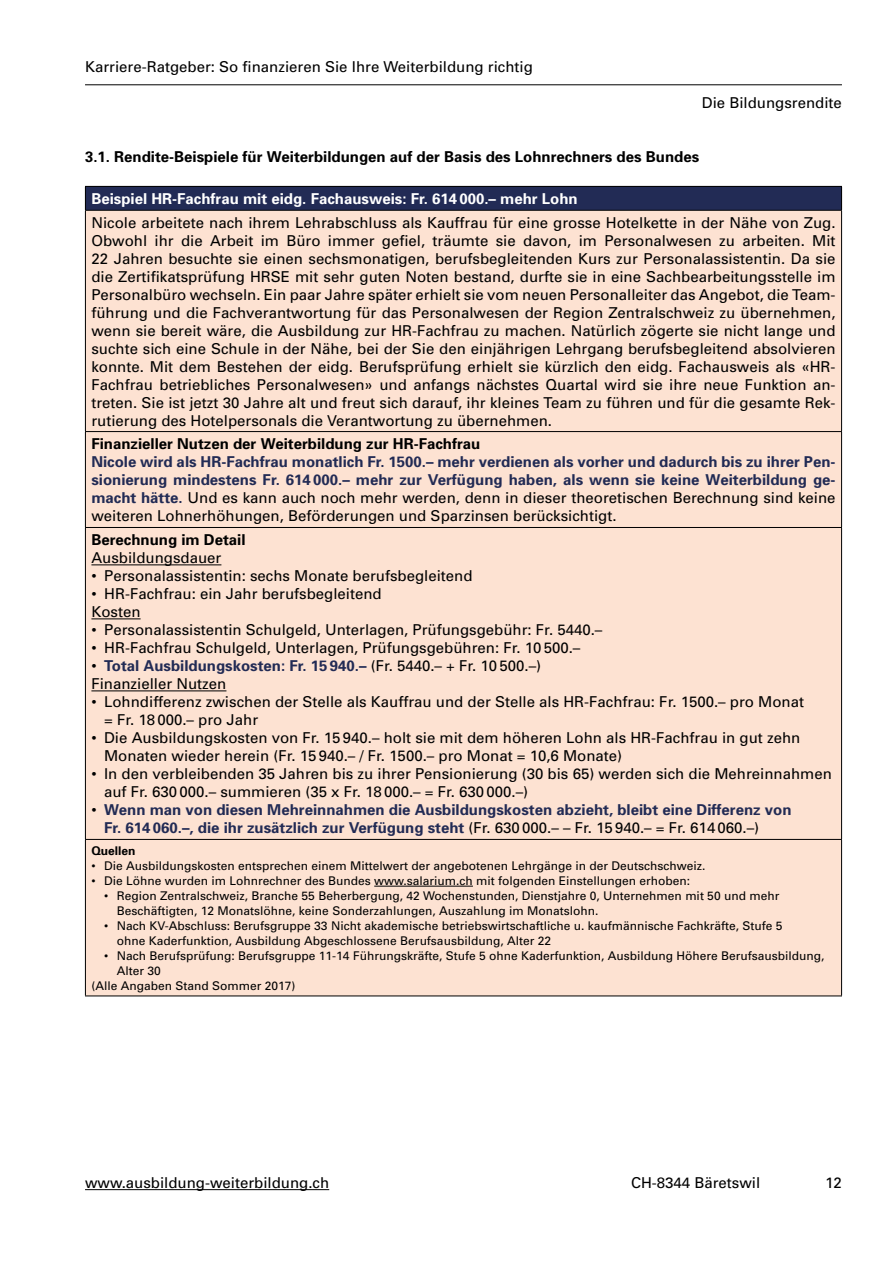
<style>
.page{position:relative;width:893px;height:1263px;background:#fff}
.page>*{position:absolute;margin:0;border:0;box-sizing:border-box;transform-origin:0 0}
.t1{font:15px/18px "Univers";color:#000}
.t2{font:700 15px/18px "Univers";color:#222b55;text-align:justify}
.t3{font:700 15px "Univers";color:#000}
.t4{font:700 15px "Univers";color:#fff}
.t5{font:12px/15px "Univers";color:#000}
.t6{font:700 12px "Univers";color:#000}
.s1{font-weight:400;color:#000}
.s2{font-weight:700;color:#222b55}
</style>
<div class="page">
<hr style="left:85px;top:84px;width:757px;height:1px;background:#000">
<hr style="left:85px;top:1189px;width:244px;height:1px;background:#000">
<div style="left:85px;top:186px;width:757px;height:24px;background:#222b55"></div>
<div style="left:86px;top:211px;width:755px;height:784px;background:#fde2d2"></div>
<hr style="left:85px;top:186px;width:757px;height:1px;background:#000">
<svg style="left:85px;top:187px;width:1px;height:23px"></svg>
<hr style="left:85px;top:210px;width:757px;height:1px;background:#000">
<hr style="left:85px;top:211px;width:1px;height:220px;background:#000">
<hr style="left:85px;top:431px;width:757px;height:1px;background:#000">
<hr style="left:85px;top:432px;width:1px;height:95px;background:#000">
<hr style="left:85px;top:527px;width:757px;height:1px;background:#000">
<hr style="left:85px;top:528px;width:1px;height:311px;background:#000">
<hr style="left:85px;top:839px;width:757px;height:1px;background:#000">
<hr style="left:85px;top:840px;width:1px;height:155px;background:#000">
<hr style="left:85px;top:995px;width:757px;height:1px;background:#000">
<svg style="left:841px;top:187px;width:1px;height:23px"></svg>
<hr style="left:841px;top:211px;width:1px;height:220px;background:#000">
<hr style="left:841px;top:432px;width:1px;height:95px;background:#000">
<hr style="left:841px;top:528px;width:1px;height:311px;background:#000">
<hr style="left:841px;top:840px;width:1px;height:155px;background:#000">
<hr style="left:91px;top:564px;width:130px;height:1px;background:#000">
<hr style="left:91px;top:618px;width:50px;height:1px;background:#000">
<hr style="left:91px;top:690px;width:135px;height:1px;background:#000">
<hr style="left:374px;top:886px;width:99px;height:1px;background:#000">
<p class="t1" style="left:85px;top:58px;width:449px">Karriere-Ratgeber: So finanzieren Sie Ihre Weiterbildung richtig</p>
<p class="t1" style="left:702px;top:94px;width:142px">Die Bildungsrendite</p>
<p class="t3" style="left:85px;top:148px;width:616px">3.1. Rendite-Beispiele für Weiterbildungen auf der Basis des Lohnrechners des Bundes</p>
<p class="t4" style="left:91px;top:190px;width:488px">Beispiel HR-Fachfrau mit eidg. Fachausweis: Fr. 614 000.– mehr Lohn</p>
<p class="t1" style="left:91px;top:213px;width:746px;text-align:justify">Nicole arbeitete nach ihrem Lehrabschluss als Kauffrau für eine grosse Hotelkette in der Nähe von Zug.<br>Obwohl ihr die Arbeit im Büro immer gefiel, träumte sie davon, im Personalwesen zu arbeiten. Mit 22 Jahren besuchte sie einen sechsmonatigen, berufsbegleitenden Kurs zur Personalassistentin. Da sie die Zertifikatsprüfung HRSE mit sehr guten Noten bestand, durfte sie in eine Sachbearbeitungsstelle im Personalbüro wechseln. Ein paar Jahre später erhielt sie vom neuen Personalleiter das Angebot, die Team&shy;führung und die Fachverantwortung für das Personalwesen der Region Zentralschweiz zu übernehmen, wenn sie bereit wäre, die Ausbildung zur HR-Fachfrau zu machen. Natürlich zögerte sie nicht lange und suchte sich eine Schule in der Nähe, bei der Sie den einjährigen Lehrgang berufsbegleitend absolvieren konnte. Mit dem Bestehen der eidg. Berufsprüfung erhielt sie kürzlich den eidg. Fachausweis als «HR-Fachfrau betriebliches Personalwesen» und anfangs nächstes Quartal wird sie ihre neue Funktion an&shy;treten. Sie ist jetzt 30 Jahre alt und freut sich darauf, ihr kleines Team zu führen und für die gesamte Rek&shy;rutierung des Hotelpersonals die Verantwortung zu übernehmen.</p>
<p class="t3" style="left:91px;top:435px;width:390px">Finanzieller Nutzen der Weiterbildung zur HR-Fachfrau</p>
<p class="t2" style="left:91px;top:453px;width:746px">Nicole wird als HR-Fachfrau monatlich Fr. 1500.– mehr verdienen als vorher und dadurch bis zu ihrer Pen&shy;sionierung mindestens Fr. 614 000.– mehr zur Verfügung haben, als wenn sie keine Weiterbildung ge&shy;macht hätte. <span class="s1">Und es kann auch noch mehr werden, denn in dieser theoretischen Berechnung sind keine weiteren Lohnerhöhungen, Beförderungen und Sparzinsen berücksichtigt.</span></p>
<p class="t3" style="left:91px;top:531px;width:156px">Berechnung im Detail</p>
<p class="t1" style="left:91px;top:549px;width:132px">Ausbildungsdauer</p>
<p class="t1" style="left:91px;top:567px;width:383px">• Personalassistentin: sechs Monate berufsbegleitend</p>
<p class="t1" style="left:91px;top:585px;width:292px">• HR-Fachfrau: ein Jahr berufsbegleitend<br>Kosten</p>
<p class="t1" style="left:91px;top:621px;width:512px">• Personalassistentin Schulgeld, Unterlagen, Prüfungsgebühr: Fr. 5440.–</p>
<p class="t1" style="left:91px;top:639px;width:490px">• HR-Fachfrau Schulgeld, Unterlagen, Prüfungsgebühren: Fr. 10 500.–</p>
<p class="t1" style="left:91px;top:657px;width:451px">• <span class="s2">Total Ausbildungskosten: Fr. 15 940.–</span> (Fr. 5440.– + Fr. 10 500.–)<br>Finanzieller Nutzen</p>
<p class="t1" style="left:104px;top:693px;width:701px;text-indent:-13px">• Lohndifferenz zwischen der Stelle als Kauffrau und der Stelle als HR-Fachfrau: Fr. 1500.– pro Monat = Fr. 18 000.– pro Jahr</p>
<p class="t1" style="left:104px;top:729px;width:698px;text-indent:-13px">• Die Ausbildungskosten von Fr. 15 940.– holt sie mit dem höheren Lohn als HR-Fachfrau in gut zehn<br>Monaten wieder herein (Fr. 15 940.– / Fr. 1500.– pro Monat = 10,6 Monate)</p>
<p class="t1" style="left:104px;top:765px;width:729px;text-indent:-13px">• In den verbleibenden 35 Jahren bis zu ihrer Pensionierung (30 bis 65) werden sich die Mehreinnahmen auf Fr. 630 000.– summieren (35 x Fr. 18 000.– = Fr. 630 000.–)</p>
<p class="t2" style="left:104px;top:801px;width:689px;text-indent:-13px"><span class="s1">•</span> Wenn man von diesen Mehreinnahmen die Ausbildungskosten abzieht, bleibt eine Differenz von<br>Fr. 614 060.–, die ihr zusätzlich zur Verfügung steht <span class="s1">(Fr. 630 000.– – Fr. 15 940.– = Fr. 614 060.–)</span></p>
<p class="t6" style="left:91px;top:843px;width:46px">Quellen</p>
<p class="t5" style="left:91px;top:858px;width:616px">• Die Ausbildungskosten entsprechen einem Mittelwert der angebotenen Lehrgänge in der Deutschschweiz.</p>
<p class="t5" style="left:91px;top:873px;width:600px">• Die Löhne wurden im Lohnrechner des Bundes www.salarium.ch mit folgenden Einstellungen erhoben:</p>
<p class="t5" style="left:117px;top:888px;width:664px;text-indent:-13px">• Region Zentralschweiz, Branche 55 Beherbergung, 42 Wochenstunden, Dienstjahre 0, Unternehmen mit 50 und mehr<br>Beschäftigten, 12 Monatslöhne, keine Sonderzahlungen, Auszahlung im Monatslohn.</p>
<p class="t5" style="left:117px;top:918px;width:667px;text-indent:-13px">• Nach KV-Abschluss: Berufsgruppe 33 Nicht akademische betriebswirtschaftliche u. kaufmännische Fachkräfte, Stufe 5 ohne Kaderfunktion, Ausbildung Abgeschlossene Berufsausbildung, Alter 22</p>
<p class="t5" style="left:104px;top:948px;width:722px">• Nach Berufsprüfung: Berufsgruppe 11-14 Führungskräfte, Stufe 5 ohne Kaderfunktion, Ausbildung Höhere Berufsausbildung,</p>
<p class="t5" style="left:117px;top:963px;width:46px">Alter 30</p>
<p class="t5" style="left:91px;top:978px;width:206px">(Alle Angaben Stand Sommer 2017)</p>
<p class="t1" style="left:85px;top:1174px;width:246px">www.ausbildung-weiterbildung.ch</p>
<p class="t1" style="left:631px;top:1174px;width:131px">CH-8344 Bäretswil</p>
<p class="t1" style="left:825px;top:1174px;width:18px">12</p>
</div>
